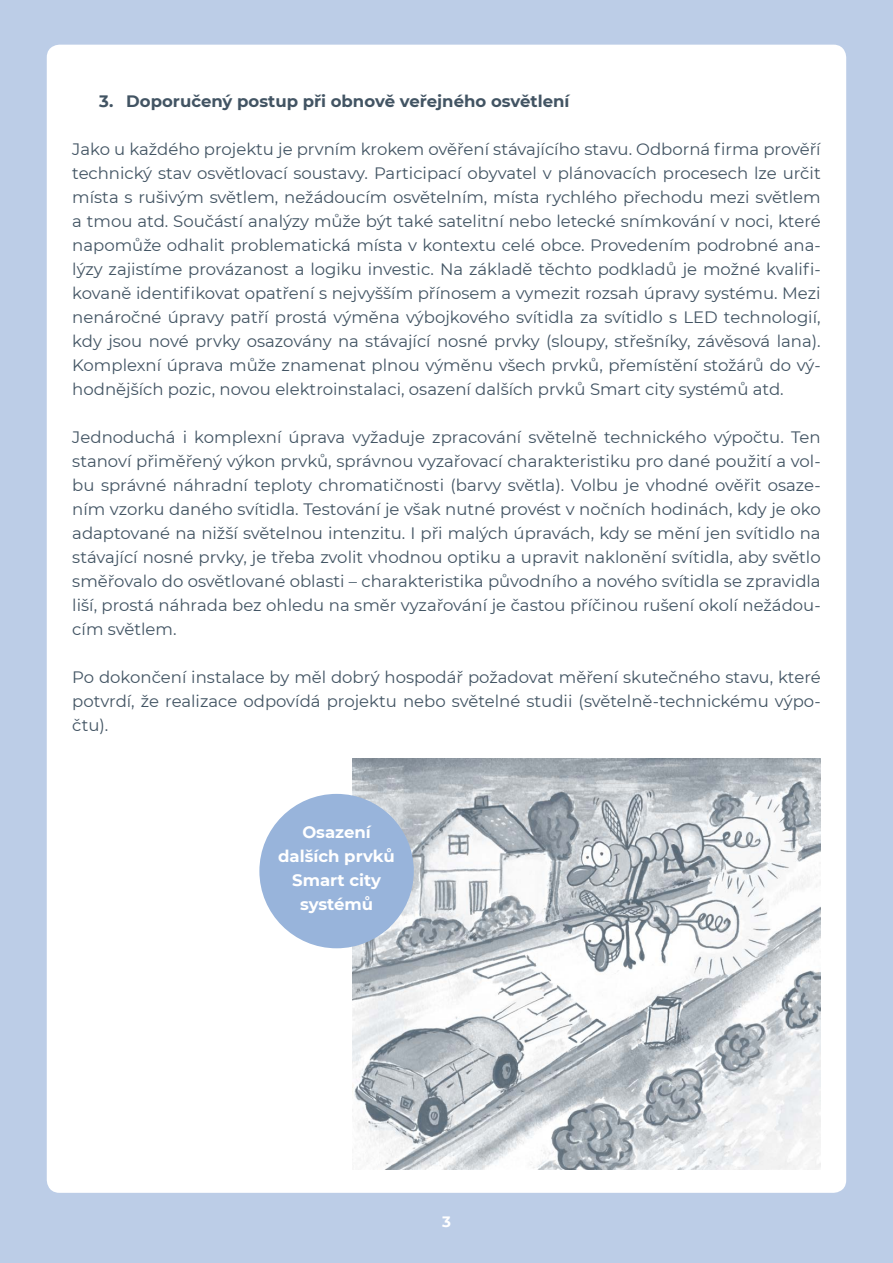
<style>
.page{position:relative;width:893px;height:1263px;background:#bccde7}
.page>*{position:absolute;margin:0;border:0;box-sizing:border-box;transform-origin:0 0}
.t1{font:16.5px/24px "Montserrat";color:#425463;text-align:justify}
.t2{font:700 16.5px "Montserrat";color:#425463}
.t3{font:700 16.5px/24px "Montserrat";color:#fff;text-align:center}
.t4{font:700 15px "Montserrat";color:#fff}
</style>
<div class="page">
<div style="left:47px;top:45px;width:799px;height:1148px;background:#fff;border-radius:13px"></div>
<img style="left:353px;top:759px;width:468px;height:410px">
<div style="left:259px;top:794px;width:155px;height:154px;background:#98b4db;border-radius:50%"></div>
<p class="t2" style="left:99px;top:90px;width:472px">3. Doporučený postup při obnově veřejného osvětlení</p>
<p class="t1" style="left:72px;top:137px;width:750px">Jako u každého projektu je prvním krokem ověření stávajícího stavu. Odborná firma prověří technický stav osvětlovací soustavy. Participací obyvatel v plánovacích procesech lze určit místa s rušivým světlem, nežádoucím osvětelním, místa rychlého přechodu mezi světlem a tmou atd. Součástí analýzy může být také satelitní nebo letecké snímkování v noci, které napomůže odhalit problematická místa v kontextu celé obce. Provedením podrobné ana&shy;lýzy zajistíme provázanost a logiku investic. Na základě těchto podkladů je možné kvalifi&shy;kovaně identifikovat opatření s nejvyšším přínosem a vymezit rozsah úpravy systému. Mezi nenáročné úpravy patří prostá výměna výbojkového svítidla za svítidlo s LED technologií, kdy jsou nové prvky osazovány na stávající nosné prvky (sloupy, střešníky, závěsová lana).<br>Komplexní úprava může znamenat plnou výměnu všech prvků, přemístění stožárů do vý&shy;hodnějších pozic, novou elektroinstalaci, osazení dalších prvků Smart city systémů atd.</p>
<p class="t1" style="left:72px;top:425px;width:750px">Jednoduchá i komplexní úprava vyžaduje zpracování světelně technického výpočtu. Ten stanoví přiměřený výkon prvků, správnou vyzařovací charakteristiku pro dané použití a vol&shy;bu správné náhradní teploty chromatičnosti (barvy světla). Volbu je vhodné ověřit osaze&shy;ním vzorku daného svítidla. Testování je však nutné provést v nočních hodinách, kdy je oko adaptované na nižší světelnou intenzitu. I při malých úpravách, kdy se mění jen svítidlo na stávající nosné prvky, je třeba zvolit vhodnou optiku a upravit naklonění svítidla, aby světlo směřovalo do osvětlované oblasti – charakteristika původního a nového svítidla se zpravidla liší, prostá náhrada bez ohledu na směr vyzařování je častou příčinou rušení okolí nežádou&shy;cím světlem.</p>
<p class="t1" style="left:72px;top:665px;width:750px">Po dokončení instalace by měl dobrý hospodář požadovat měření skutečného stavu, které potvrdí, že realizace odpovídá projektu nebo světelné studii (světelně-technickému výpo&shy;čtu).</p>
<p class="t3" style="left:302px;top:819px;width:70px">Osazení</p>
<p class="t3" style="left:278px;top:843px;width:118px">dalších prvků<br>Smart city systémů</p>
<p class="t4" style="left:442px;top:1211px;width:10px">3</p>
</div>
